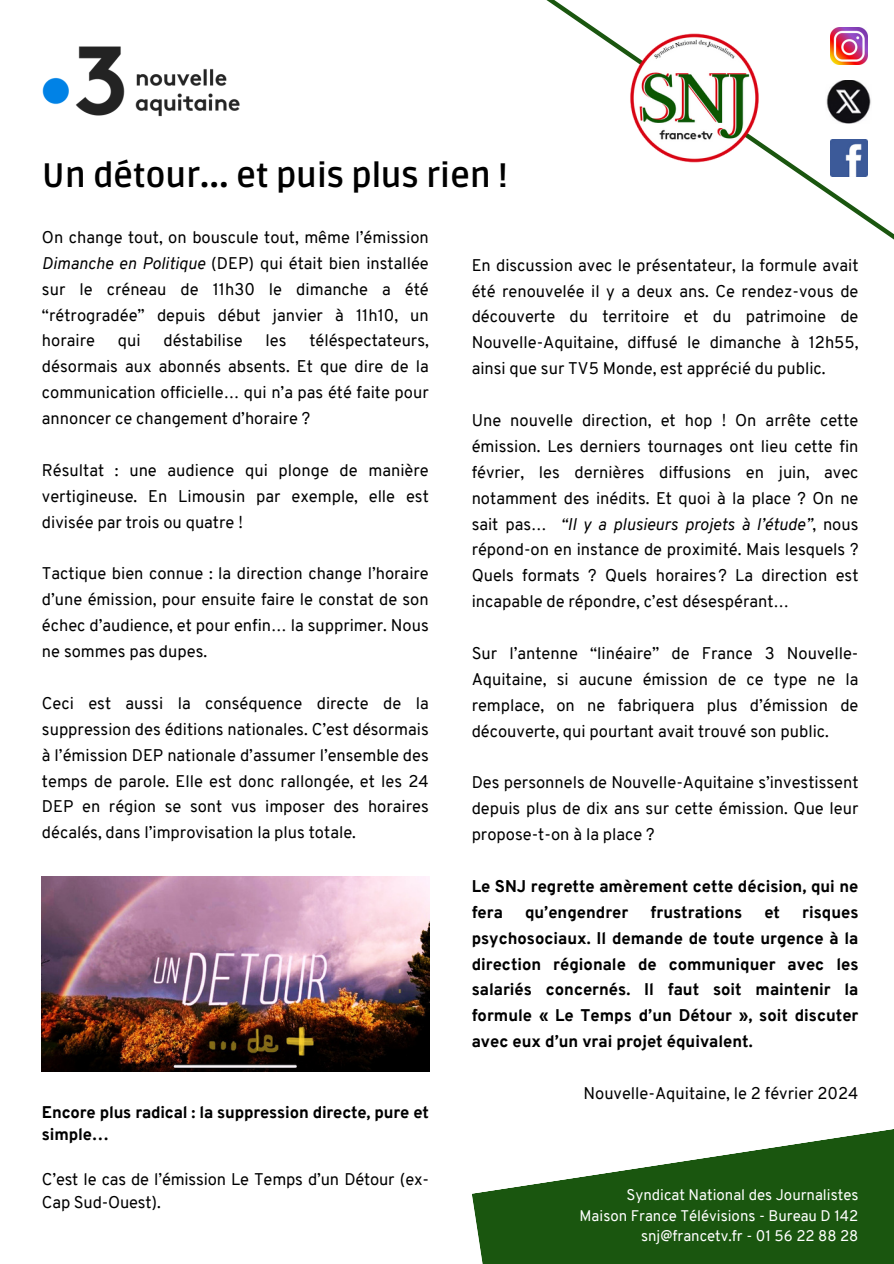
<style>
.page{position:relative;width:894px;height:1264px;background:#fff}
.page>*{position:absolute;margin:0;border:0;box-sizing:border-box;transform-origin:0 0}
.t1{font:700 33.9px "Ruda";letter-spacing:-.01em;color:#000}
.t2{font:16.5px/25.8px "Overpass";color:#000;text-align:justify}
.t3{font:800 16.5px/25.8px "Overpass";color:#000}
.t4{font:15px/20.2px "Overpass";color:#fff;text-align:right}
.s1{font-family:"Noto Sans Gurmukhi"}
.s2{font-style:italic}
</style>
<div class="page">
<svg style="left:546px;top:0;width:347px;height:239px"></svg>
<img style="left:830px;top:27px;width:37px;height:37px">
<img style="left:830px;top:139px;width:37px;height:37px">
<img style="left:825px;top:80px;width:46px;height:43px">
<img style="left:42px;top:46px;width:198px;height:71px">
<img style="left:627px;top:0;width:133px;height:218px">
<img style="left:42px;top:876px;width:387px;height:195px">
<svg style="left:472px;top:1129px;width:421px;height:134px;fill:#1a560f"></svg>
<p class="t1" style="left:42px;top:155px;width:467px">Un détour<span class="s1">…</span> et puis plus rien !</p>
<p class="t2" style="left:42px;top:226px;width:388px">On change tout, on bouscule tout, même l’émission <span class="s2">Dimanche en Politique</span> (DEP) qui était bien installée sur le créneau de 11h30 le dimanche a été “rétrogradée” depuis début janvier à 11h10, un horaire</p>
<p class="t2" style="left:42px;top:329px;width:388px;text-indent:267px">téléspectateurs, désormais aux abonnés absents. Et que dire de la communication officielle… qui n’a pas été faite pour annoncer ce changement d’horaire ?</p>
<p class="t2" style="left:42px;top:459px;width:388px">Résultat : une audience qui plonge de manière vertigineuse. En Limousin par exemple, elle est divisée par trois ou quatre !</p>
<p class="t2" style="left:42px;top:562px;width:388px">Tactique bien connue : la direction change l’horaire d’une émission, pour ensuite faire le constat de son échec d’audience, et pour enfin… la supprimer. Nous ne sommes pas dupes.</p>
<h2 class="t2" style="left:42px;top:691px;width:388px">Ceci est aussi la conséquence directe de la suppression des éditions nationales. C’est désormais à l’émission DEP nationale d’assumer l’ensemble des temps de parole. Elle est donc rallongée, et les 24<br>DEP en région se sont vus imposer des horaires décalés, dans l’improvisation la plus totale.</h2>
<p class="t2" style="left:118px;top:329px;width:24px">qui</p>
<p class="t2" style="left:163px;top:329px;width:81px">déstabilise</p>
<p class="t2" style="left:265px;top:329px;width:22px">les</p>
<p class="t3" style="left:42px;top:1102px;width:388px;line-height:22.5px">Encore plus radical : la suppression directe, pure et simple…</p>
<h2 class="t2" style="left:42px;top:1169px;width:388px;line-height:22.5px">C’est le cas de l’émission Le Temps d’un Détour (ex-<br>Cap Sud-Ouest).</h2>
<h1 class="t2" style="left:471px;top:253px;width:388px">En discussion avec le présentateur, la formule avait été renouvelée il y a deux ans. Ce rendez-vous de découverte du territoire et du patrimoine de Nouvelle-Aquitaine, diffusé le dimanche à 12h55, ainsi que sur TV5 Monde, est apprécié du public.</h1>
<p class="t2" style="left:471px;top:409px;width:388px">Une nouvelle direction, et hop ! On arrête cette émission. Les derniers tournages ont lieu cette fin février, les dernières diffusions en juin, avec notamment des inédits. Et quoi à la place ? On ne sait pas… <span class="s2">“Il y a plusieurs projets à l’étude”</span>, nous répond-on en instance de proximité. Mais lesquels ?<br>Quels formats ? Quels horaires? La direction est incapable de répondre, c’est désespérant…</p>
<p class="t2" style="left:471px;top:642px;width:388px">Sur l’antenne “linéaire” de France 3 Nouvelle-Aquitaine, si aucune émission de ce type ne la remplace, on ne fabriquera plus d’émission de découverte, qui pourtant avait trouvé son public.</p>
<p class="t2" style="left:471px;top:771px;width:388px">Des personnels de Nouvelle-Aquitaine s’investissent depuis plus de dix ans sur cette émission. Que leur propose-t-on à la place ?</p>
<p class="t3" style="left:471px;top:874px;width:388px">Le SNJ regrette amèrement cette décision, qui ne fera</p>
<p class="t3" style="left:471px;top:900px;width:388px;text-align:justify;text-indent:330px">risques psychosociaux. Il demande de toute urgence à la direction régionale de communiquer avec les salariés concernés. Il faut soit maintenir la formule « Le Temps d’un Détour », soit discuter avec eux d’un vrai projet équivalent.</p>
<p class="t2" style="left:583px;top:1081px;width:276px">Nouvelle-Aquitaine, le 2 février 2024</p>
<p class="t3" style="left:525px;top:900px;width:105px">qu’engendrer</p>
<p class="t3" style="left:650px;top:900px;width:93px">frustrations</p>
<p class="t3" style="left:764px;top:900px;width:17px">et</p>
<p class="t4" style="left:626px;top:1186px;width:233px">Syndicat National des Journalistes</p>
<p class="t4" style="left:579px;top:1206px;width:280px">Maison France Télévisions - Bureau D 142 snj@francetv.fr - 01 56 22 88 28</p>
</div>
